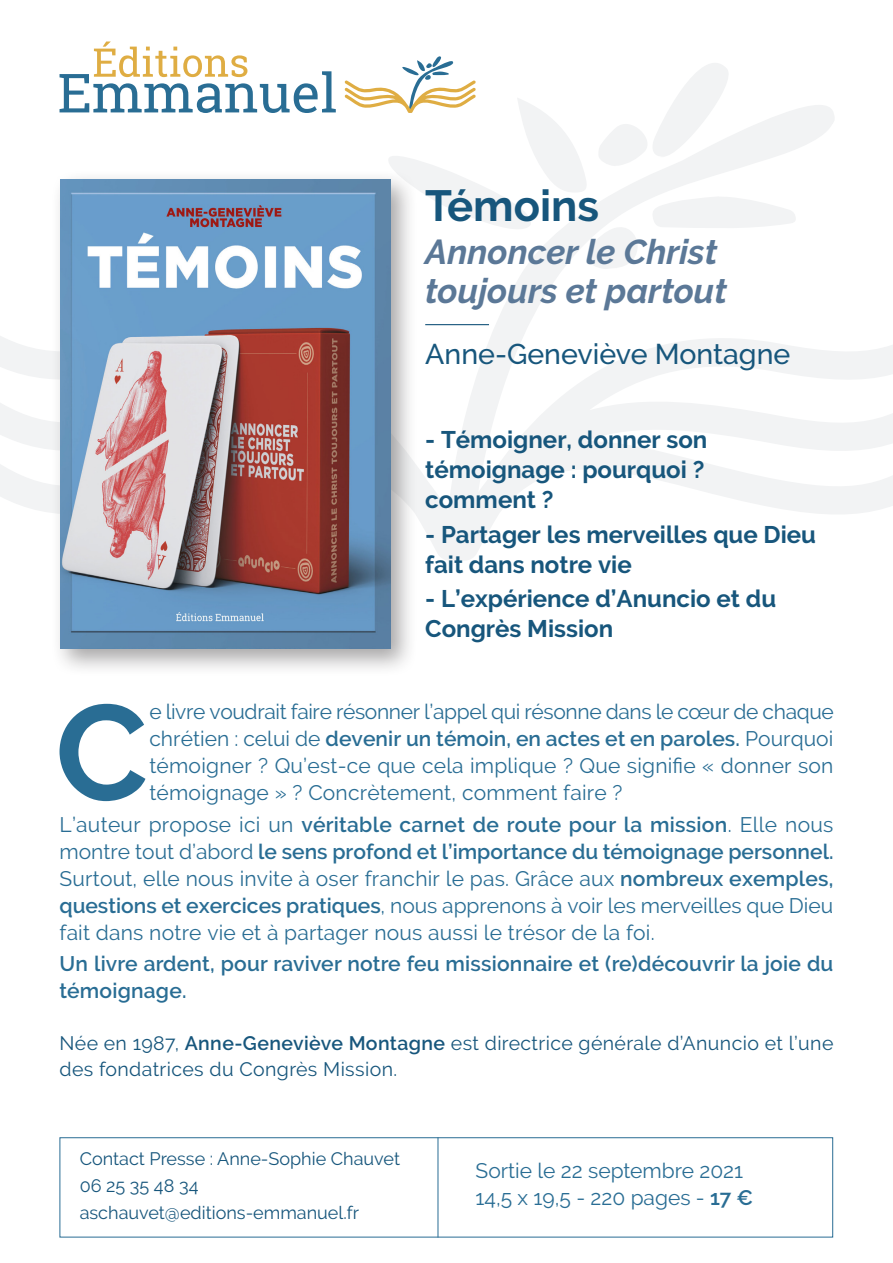
<style>
.page{position:relative;width:893px;height:1263px;background:#fff}
.page>*{position:absolute;margin:0;border:0;box-sizing:border-box;transform-origin:0 0}
._05_Texte_courant{font:700 135.15px "Raleway";color:#296d94}
._01_Titre_livre{font:700 43.5px "Raleway";color:#17567c}
._02_Sous_titre{font:italic 700 34.5px/39px "Raleway";color:#5b7897}
._03_Auteur{font:500 28.5px "Raleway";color:#17567c}
._04_Points_clés{font:700 24px/30px "Raleway";color:#17567c}
._05_Texte_courant-2{font:21px/27px "Raleway";letter-spacing:.01em;color:#296d94;text-align:justify}
._05_Texte_courant-3{font:600 21px/27px "Raleway";letter-spacing:.01em;color:#296d94}
._07_info_technique{font:21px "Raleway";color:#296d94}
._06_Texte_auteur{font:19.5px/25.5px "Raleway";letter-spacing:.02em;color:#17567c}
._07_info_technique-2{font:18px/27px "Raleway";color:#17567c}
.s1{font-weight:600}
</style>
<div class="page">
<svg style="left:522px;top:105px;width:312px;height:168px"></svg>
<svg style="left:0;top:273px;width:893px;height:287px"></svg>
<svg style="left:344px;top:56px;width:452px;height:213px"></svg>
<svg style="left:60px;top:42px;width:276px;height:71px"></svg>
<hr style="left:425px;top:324px;width:64px;height:1px;background:#17567c">
<div style="left:51px;top:170px;width:367px;height:507px;background:#231f20;opacity:.4"></div>
<img style="left:61px;top:180px;width:329px;height:469px">
<div style="left:60px;top:1137px;width:773px;height:100px;background:#fff;border:1px solid #296d94"></div>
<hr style="left:438px;top:1137px;width:1px;height:100px;background:#296d94">
<p class="_01_Titre_livre" style="left:425px;top:180px;width:175px">Témoins</p>
<p class="_02_Sous_titre" style="left:425px;top:232px;width:304px">Annoncer le Christ toujours et partout</p>
<p class="_03_Auteur" style="left:425px;top:338px;width:367px">Anne-Geneviève Montagne</p>
<p class="_04_Points_clés" style="left:425px;top:425px;width:284px">- Témoigner, donner son témoignage : pourquoi ? comment ?</p>
<p class="_04_Points_clés" style="left:425px;top:519px;width:392px">- Partager les merveilles que Dieu fait dans notre vie</p>
<p class="_04_Points_clés" style="left:425px;top:584px;width:352px">- L’expérience d’Anuncio et du<br>Congrès Mission</p>
<p class="_05_Texte_courant" style="left:55px;top:675px;width:94px">C</p>
<p class="_05_Texte_courant-2" style="left:149px;top:698px;width:686px">e livre voudrait faire résonner l’appel qui résonne dans le cœur de chaque chrétien : celui de <span class="s1">devenir un témoin, en actes et en paroles.</span> Pourquoi témoigner ? Qu’est-ce que cela implique ? Que signifie « donner son témoignage » ? Concrètement, comment faire ?</p>
<p class="_05_Texte_courant-2" style="left:60px;top:810px;width:775px">L’auteur propose ici un <span class="s1">véritable carnet de route pour la mission</span>. Elle nous montre tout d’abord <span class="s1">le sens profond et l’importance du témoignage personnel.<br></span>Surtout, elle nous invite à oser franchir le pas. Grâce aux <span class="s1">nombreux exemples, questions et exercices pratiques</span>, nous apprenons à voir les merveilles que Dieu fait dans notre vie et à partager nous aussi le trésor de la foi.</p>
<p class="_05_Texte_courant-3" style="left:60px;top:950px;width:775px">Un livre ardent, pour raviver notre feu missionnaire et (re)découvrir la joie du témoignage.</p>
<p class="_06_Texte_auteur" style="left:60px;top:1031px;width:775px">Née en 1987, <span class="s1">Anne-Geneviève Montagne</span> est directrice générale d’Anuncio et l’une des fondatrices du Congrès Mission.</p>
<p class="_07_info_technique-2" style="left:80px;top:1145px;width:322px">Contact Presse : Anne-Sophie Chauvet<br>06 25 35 48 34</p>
<p class="_07_info_technique-2" style="left:80px;top:1199px;width:281px">aschauvet@editions-emmanuel.fr</p>
<p class="_07_info_technique" style="left:476px;top:1159px;width:269px">Sortie le 22 septembre 2021</p>
<p class="_07_info_technique" style="left:476px;top:1186px;width:279px">14,5 x 19,5 - 220 pages - <span class="s1">17 €</span></p>
</div>
